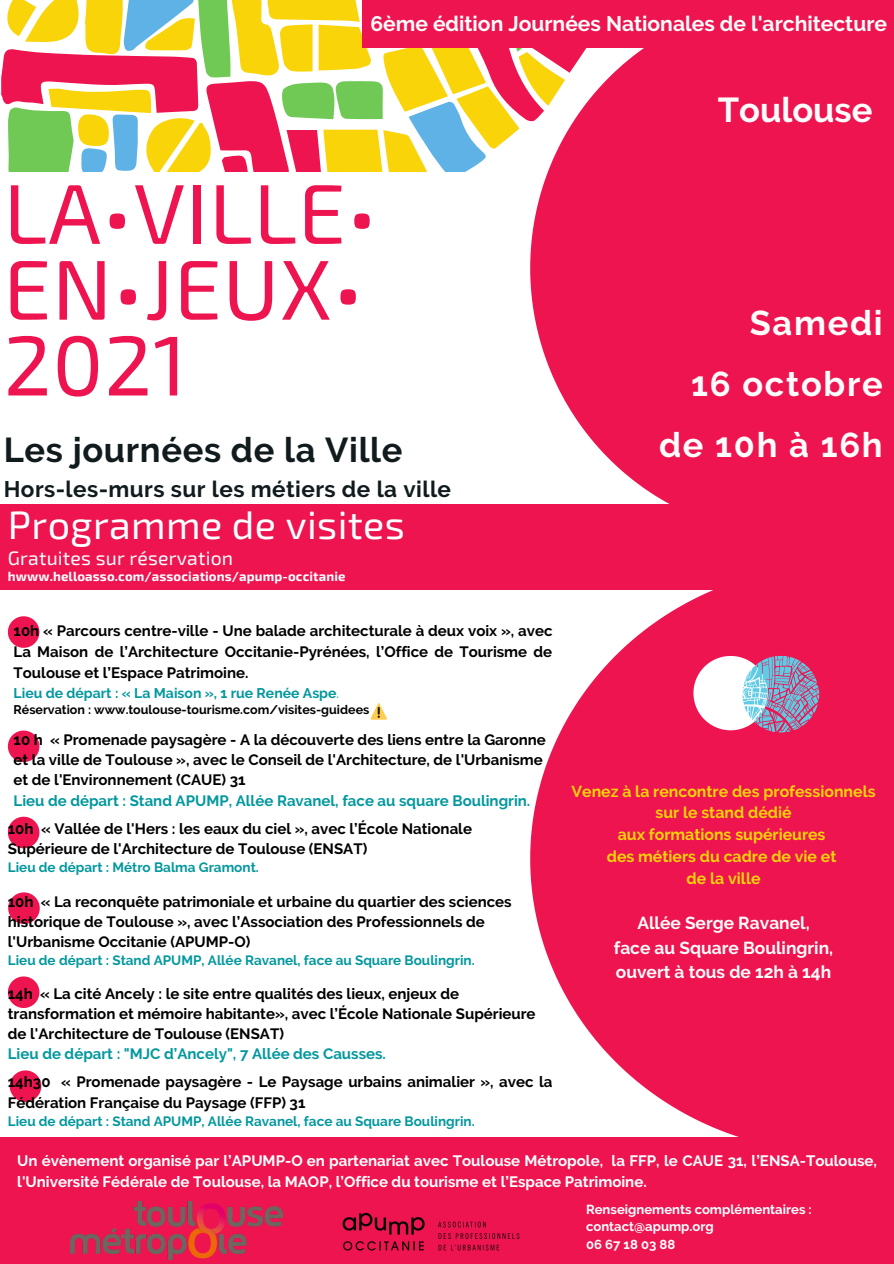
<style>
.page{position:relative;width:894px;height:1264px;background:#fff}
.page>*{position:absolute;margin:0;border:0;box-sizing:border-box;transform-origin:0 0}
.t1{font:84.9px/75.8px "Exo 2";letter-spacing:.01em;color:#ed1450}
.t2{font:39.45px "Exo 2";letter-spacing:.01em;color:#fff}
.t3{font:700 34.5px "Raleway";letter-spacing:.02em;color:#111b1e}
.t4{font:700 34.5px "Raleway";color:#fdfcfb}
.t5{font:700 34.35px "Raleway";letter-spacing:.05em;color:#fdfcfb}
.t6{font:700 22.5px "Raleway";letter-spacing:.02em;color:#111b1e}
.t7{font:700 21px "Raleway";color:#fdfcfb}
.t8{font:19.35px "Exo 2";letter-spacing:.01em;color:#fff}
.t9{font:700 17.4px "Raleway";color:#fdfcfb}
.t10{font:700 15.9px "Raleway";color:#f9d409}
.t11{font:700 15px/20.2px "Raleway";color:#000}
.t12{font:700 15px/20.2px "Raleway";color:#fff}
.t13{font:700 15px "Raleway";color:#03989e}
.t14{font:700 13.95px "Raleway";color:#03989e}
.t15{font:700 13.5px "Raleway";color:#03989e}
.t16{font:700 13.2px "Exo 2";letter-spacing:.01em;color:#fff}
.t17{font:700 13.05px "Raleway";color:#fff}
.t18{font:700 12.45px "Raleway";color:#000}
.s1{font-weight:400}
</style>
<div class="page">
<div style="left:0;top:504px;width:893px;height:85px;background:#ed1450"></div>
<svg style="left:10px;top:1070px;width:31px;height:31px"></svg>
<svg style="left:530px;top:589px;width:363px;height:548px;fill:#ed1450"></svg>
<svg style="left:8px;top:976px;width:31px;height:32px"></svg>
<svg style="left:8px;top:892px;width:32px;height:32px"></svg>
<svg style="left:8px;top:616px;width:31px;height:32px"></svg>
<svg style="left:8px;top:816px;width:31px;height:32px"></svg>
<svg style="left:8px;top:730px;width:31px;height:32px"></svg>
<svg style="left:370px;top:703px;width:17px;height:16px"></svg>
<div style="left:0;top:1137px;width:893px;height:126px;background:#ed1450"></div>
<img style="left:342px;top:1212px;width:178px;height:39px">
<svg style="left:10px;top:0;width:520px;height:172px"></svg>
<div style="left:362px;top:0;width:531px;height:47px;background:#ed1450"></div>
<svg style="left:530px;top:47px;width:363px;height:457px;background:#ee2a5f"></svg>
<svg style="left:693px;top:656px;width:125px;height:76px"></svg>
<img style="left:71px;top:1201px;width:211px;height:58px">
<p class="t7" style="left:370px;top:12px;width:518px">6ème édition Journées Nationales de l'architecture</p>
<p class="t4" style="left:717px;top:90px;width:156px">Toulouse</p>
<p class="t1" style="left:4px;top:172px;width:375px">LA•VILLE•<br>EN•JEUX•<br>2021</p>
<p class="t3" style="left:4px;top:430px;width:400px">Les journées de la Ville</p>
<p class="t6" style="left:4px;top:476px;width:448px">Hors-les-murs sur les métiers de la ville</p>
<p class="t2" style="left:8px;top:499px;width:398px">Programme de visites</p>
<p class="t8" style="left:8px;top:545px;width:227px">Gratuites sur réservation</p>
<p class="t16" style="left:8px;top:567px;width:339px">hwww.helloasso.com/associations/apump-occitanie</p>
<p class="t11" style="left:14px;top:620px;width:540px;line-height:20.9px;text-align:justify">10h « Parcours centre-ville - Une balade architecturale à deux voix », avec La Maison de l’Architecture Occitanie-Pyrénées, l’Office de Tourisme de Toulouse et l’Espace Patrimoine.</p>
<p class="t14" style="left:14px;top:684px;width:327px">Lieu de départ : « La Maison », 1 rue Renée Aspe<span class="s1">.</span></p>
<p class="t18" style="left:14px;top:702px;width:357px">Réservation : www.toulouse-tourisme.com/visites-guidees</p>
<p class="t11" style="left:14px;top:729px;width:533px">10 h « Promenade paysagère - A la découverte des liens entre la Garonne et la ville de Toulouse », avec le Conseil de l'Architecture, de l'Urbanisme et de l'Environnement (CAUE) 31</p>
<p class="t13" style="left:14px;top:791px;width:518px">Lieu de départ : Stand APUMP, Allée Ravanel, face au square Boulingrin.</p>
<p class="t11" style="left:8px;top:818px;width:465px">10h « Vallée de l'Hers : les eaux du ciel », avec l’École Nationale<br>Supérieure de l'Architecture de Toulouse (ENSAT)</p>
<p class="t15" style="left:8px;top:859px;width:252px">Lieu de départ : Métro Balma Gramont.</p>
<p class="t11" style="left:8px;top:891px;width:505px">10h « La reconquête patrimoniale et urbaine du quartier des sciences historique de Toulouse », avec l’Association des Professionnels de l'Urbanisme Occitanie (APUMP-O)</p>
<p class="t15" style="left:8px;top:952px;width:468px">Lieu de départ : Stand APUMP, Allée Ravanel, face au Square Boulingrin.</p>
<p class="t11" style="left:8px;top:983px;width:529px">14h « La cité Ancely : le site entre qualités des lieux, enjeux de transformation et mémoire habitante», avec l’École Nationale Supérieure de l'Architecture de Toulouse (ENSAT)</p>
<p class="t13" style="left:8px;top:1045px;width:379px">Lieu de départ : "MJC d’Ancely", 7 Allée des Causses.</p>
<p class="t11" style="left:8px;top:1072px;width:546px">14h30 « Promenade paysagère - Le Paysage urbains animalier », avec la<br>Fédération Française du Paysage (FFP) 31</p>
<p class="t15" style="left:8px;top:1113px;width:468px">Lieu de départ : Stand APUMP, Allée Ravanel, face au Square Boulingrin.</p>
<p class="t5" style="left:749px;top:303px;width:134px">Samedi</p>
<p class="t5" style="left:691px;top:364px;width:193px">16 octobre</p>
<p class="t5" style="left:658px;top:425px;width:225px">de 10h à 16h</p>
<p class="t10" style="left:571px;top:781px;width:305px">Venez à la rencontre des professionnels</p>
<p class="t10" style="left:655px;top:803px;width:137px">sur le stand dédié</p>
<p class="t10" style="left:617px;top:825px;width:209px">aux formations supérieures</p>
<p class="t10" style="left:606px;top:846px;width:231px">des métiers du cadre de vie et</p>
<p class="t10" style="left:686px;top:868px;width:75px">de la ville</p>
<p class="t9" style="left:637px;top:913px;width:174px">Allée Serge Ravanel,</p>
<p class="t9" style="left:613px;top:937px;width:221px">face au Square Boulingrin,</p>
<p class="t9" style="left:615px;top:961px;width:217px">ouvert à tous de 12h à 14h</p>
<p class="t12" style="left:17px;top:1150px;width:861px">Un évènement organisé par l’APUMP-O en partenariat avec Toulouse Métropole, la FFP, le CAUE 31, l’ENSA-Toulouse, l'Université Fédérale de Toulouse, la MAOP, l’Office du tourisme et l’Espace Patrimoine.</p>
<p class="t17" style="left:586px;top:1201px;width:227px">Renseignements complémentaires :</p>
<p class="t17" style="left:586px;top:1218px;width:129px">contact@apump.org</p>
<p class="t17" style="left:586px;top:1236px;width:91px">06 67 18 03 88</p>
</div>
